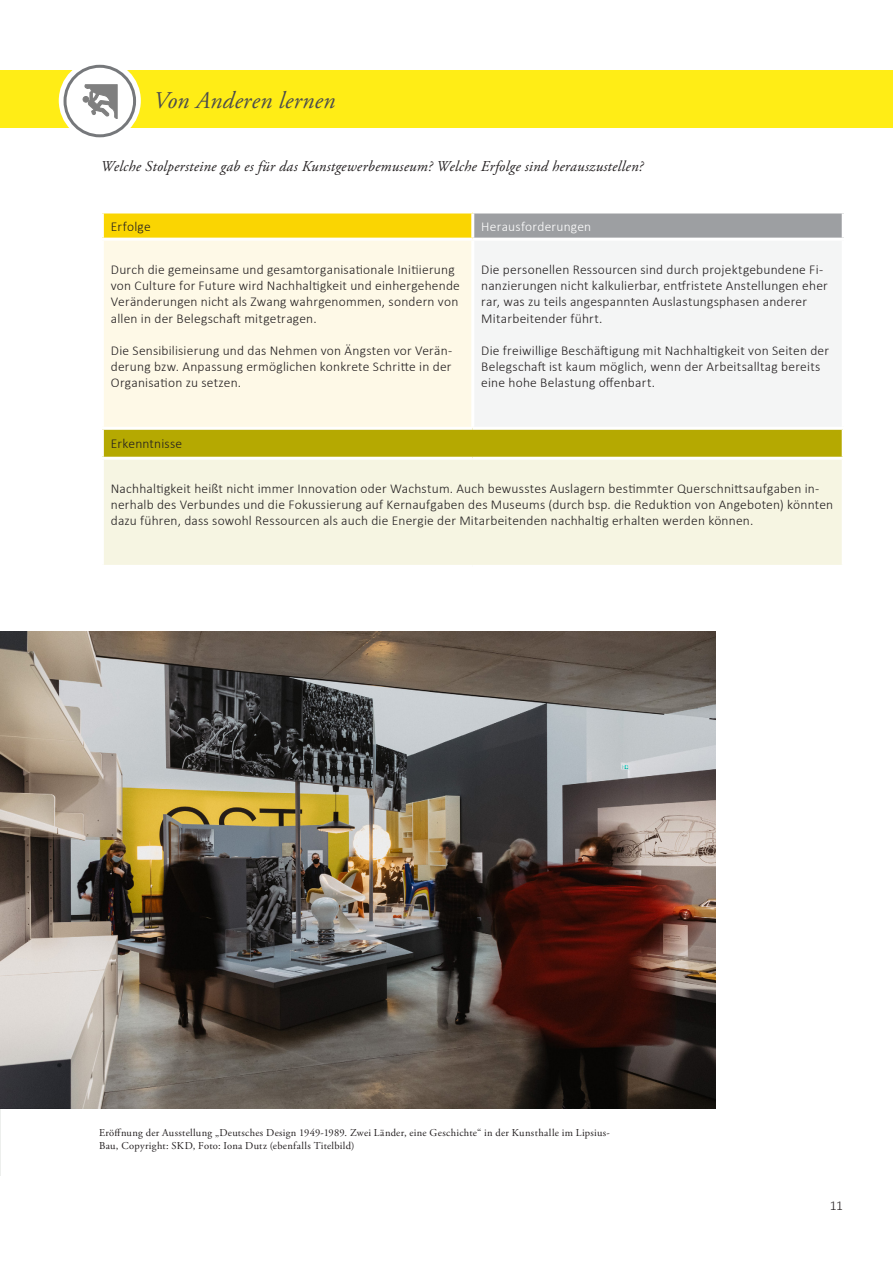
<style>
.page{position:relative;width:893px;height:1263px;background:#fff}
.page>*{position:absolute;margin:0;border:0;box-sizing:border-box;transform-origin:0 0}
._15_Marginalien{font:italic 24px "Adobe Garamond Pro";letter-spacing:.015em;color:#4b4c4d}
._15_Marginalien-2{font:italic 15px "Adobe Garamond Pro";letter-spacing:.02em;color:#231f20}
._15_Marginalien-3{font:300 13.5px/16.2px "Calibri";letter-spacing:.015em;color:#231f20}
._15_Marginalien-4{font:300 13.5px "Calibri";letter-spacing:.015em;color:#fff}
._15_Marginalien-5{font:10.5px/13.5px "Adobe Garamond Pro";letter-spacing:.03em;color:#231f20}
</style>
<div class="page">
<hr style="left:0;top:842px;width:1px;height:333px;background:#edefed">
<div style="left:102px;top:212px;width:371px;height:27px;background:#fad502"></div>
<div style="left:473px;top:212px;width:370px;height:27px;background:#9d9fa2"></div>
<div style="left:102px;top:239px;width:371px;height:189px;background:#fef9e7"></div>
<div style="left:473px;top:239px;width:370px;height:189px;background:#f4f5f5"></div>
<div style="left:102px;top:428px;width:741px;height:30px;background:#b5a901"></div>
<div style="left:102px;top:458px;width:741px;height:108px;background:#f6f5e2"></div>
<hr style="left:101px;top:210px;width:372px;height:3px;background:#fff">
<hr style="left:101px;top:213px;width:3px;height:25px;background:#fff">
<hr style="left:473px;top:210px;width:372px;height:3px;background:#fff">
<hr style="left:471px;top:213px;width:3px;height:25px;background:#fff">
<hr style="left:842px;top:213px;width:3px;height:25px;background:#fff">
<hr style="left:101px;top:430px;width:3px;height:27px;background:#fff">
<hr style="left:842px;top:430px;width:3px;height:27px;background:#fff">
<hr style="left:101px;top:241px;width:3px;height:186px;background:#fff">
<hr style="left:101px;top:238px;width:372px;height:3px;background:#fff">
<hr style="left:101px;top:427px;width:372px;height:3px;background:#fff">
<hr style="left:471px;top:241px;width:3px;height:186px;background:#fff">
<hr style="left:473px;top:238px;width:372px;height:3px;background:#fff">
<hr style="left:842px;top:241px;width:3px;height:186px;background:#fff">
<hr style="left:473px;top:427px;width:372px;height:3px;background:#fff">
<hr style="left:101px;top:460px;width:3px;height:105px;background:#fff">
<hr style="left:101px;top:457px;width:372px;height:3px;background:#fff">
<hr style="left:473px;top:457px;width:372px;height:3px;background:#fff">
<hr style="left:842px;top:460px;width:3px;height:105px;background:#fff">
<hr style="left:101px;top:565px;width:372px;height:3px;background:#fff">
<hr style="left:473px;top:565px;width:372px;height:3px;background:#fff">
<div style="left:0;top:70px;width:893px;height:58px;background:#ffed16"></div>
<div style="left:59px;top:60px;width:82px;height:82px;border:6px solid #fff;border-radius:50%"></div>
<svg style="left:58px;top:60px;width:75px;height:77px"></svg>
<img style="left:0;top:632px;width:716px;height:477px">
<p class="_15_Marginalien" style="left:153px;top:86px;width:183px">Von Anderen lernen</p>
<p class="_15_Marginalien-2" style="left:101px;top:157px;width:544px">Welche Stolpersteine gab es für das Kunstgewerbemuseum? Welche Erfolge sind herauszustellen?</p>
<p class="_15_Marginalien-3" style="left:111px;top:218px;width:41px">Erfolge</p>
<p class="_15_Marginalien-4" style="left:481px;top:218px;width:111px">Herausforderungen</p>
<p class="_15_Marginalien-3" style="left:111px;top:261px;width:351px">Durch die gemeinsame und gesamtorganisationale Initiierung von Culture for Future wird Nachhaltigkeit und einhergehende Veränderungen nicht als Zwang wahrgenommen, sondern von allen in der Belegschaft mitgetragen.</p>
<p class="_15_Marginalien-3" style="left:111px;top:342px;width:343px;text-align:justify">Die Sensibilisierung und das Nehmen von Ängsten vor Verän&shy;derung bzw. Anpassung ermöglichen konkrete Schritte in der Organisation zu setzen.</p>
<p class="_15_Marginalien-3" style="left:481px;top:261px;width:348px">Die personellen Ressourcen sind durch projektgebundene Fi&shy;nanzierungen nicht kalkulierbar, entfristete Anstellungen eher rar, was zu teils angespannten Auslastungsphasen anderer Mitarbeitender führt.</p>
<p class="_15_Marginalien-3" style="left:481px;top:342px;width:349px">Die freiwillige Beschäftigung mit Nachhaltigkeit von Seiten der<br>Belegschaft ist kaum möglich, wenn der Arbeitsalltag bereits eine hohe Belastung offenbart.</p>
<p class="_15_Marginalien-3" style="left:111px;top:436px;width:73px">Erkenntnisse</p>
<p class="_15_Marginalien-3" style="left:111px;top:480px;width:724px">Nachhaltigkeit heißt nicht immer Innovation oder Wachstum. Auch bewusstes Auslagern bestimmter Querschnittsaufgaben in&shy;nerhalb des Verbundes und die Fokussierung auf Kernaufgaben des Museums (durch bsp. die Reduktion von Angeboten) könnten dazu führen, dass sowohl Ressourcen als auch die Energie der Mitarbeitenden nachhaltig erhalten werden können.</p>
<p class="_15_Marginalien-5" style="left:99px;top:1126px;width:512px">Eröffnung der Ausstellung „Deutsches Design 1949-1989. Zwei Länder, eine Geschichte“ in der Kunsthalle im Lipsius-<br>Bau, Copyright: SKD, Foto: Iona Dutz (ebenfalls Titelbild)</p>
<p class="_15_Marginalien-3" style="left:830px;top:1198px;width:15px">11</p>
</div>
